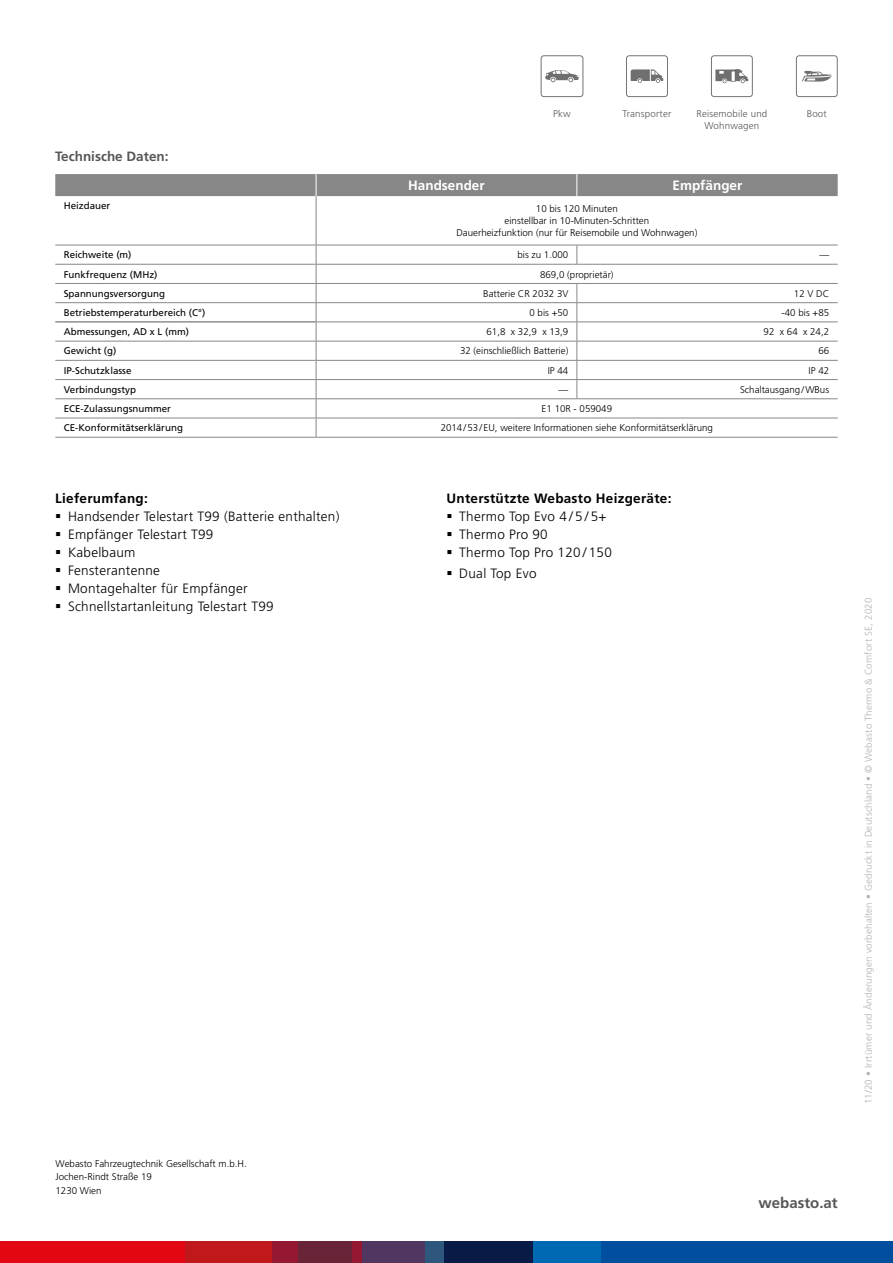
<style>
.page{position:relative;width:893px;height:1263px;background:#fff}
.page>*{position:absolute;margin:0;border:0;box-sizing:border-box;transform-origin:0 0}
.t1{font:700 15px "Frutiger";color:#575756}
.t2{font:300 13.5px/18px "Frutiger";letter-spacing:.02em;color:#000}
.t3{font:700 13.5px "Frutiger";letter-spacing:.02em;color:#000}
.t4{font:700 13.5px "Frutiger";color:#fff}
.t5{font:700 13.5px "Frutiger";color:#575756}
.t6{font:300 9.75px/13.5px "Frutiger";color:#000}
.t7{font:9.75px "Frutiger";color:#000}
.t8{font:300 9.75px "Frutiger";letter-spacing:.02em;color:#b3b2b2}
.t9{font:300 9.75px/12px "Frutiger";letter-spacing:.02em;color:#575756;text-align:center}
</style>
<div class="page">
<svg style="left:577px;top:246px;width:1px;height:18px"></svg>
<svg style="left:577px;top:284px;width:1px;height:114px"></svg>
<hr style="left:316px;top:196px;width:1px;height:49px;background:#878787">
<hr style="left:316px;top:245px;width:261px;height:1px;background:#878787">
<hr style="left:577px;top:245px;width:261px;height:1px;background:#878787">
<hr style="left:316px;top:264px;width:261px;height:1px;background:#878787">
<hr style="left:577px;top:264px;width:261px;height:1px;background:#878787">
<hr style="left:316px;top:283px;width:261px;height:1px;background:#878787">
<hr style="left:577px;top:283px;width:261px;height:1px;background:#878787">
<hr style="left:55px;top:322px;width:261px;height:1px;background:#575756">
<hr style="left:316px;top:398px;width:261px;height:1px;background:#878787">
<hr style="left:577px;top:398px;width:261px;height:1px;background:#878787">
<hr style="left:316px;top:418px;width:261px;height:1px;background:#878787">
<hr style="left:577px;top:418px;width:261px;height:1px;background:#878787">
<hr style="left:316px;top:437px;width:261px;height:1px;background:#878787">
<hr style="left:577px;top:437px;width:261px;height:1px;background:#878787">
<div style="left:55px;top:174px;width:783px;height:22px;background:#878787"></div>
<hr style="left:55px;top:245px;width:261px;height:1px;background:#878787">
<svg style="left:316px;top:245px;width:1px;height:192px"></svg>
<hr style="left:55px;top:283px;width:261px;height:1px;background:#878787">
<hr style="left:55px;top:302px;width:261px;height:1px;background:#878787">
<hr style="left:316px;top:302px;width:261px;height:1px;background:#878787">
<hr style="left:577px;top:302px;width:261px;height:1px;background:#878787">
<hr style="left:316px;top:322px;width:261px;height:1px;background:#878787">
<hr style="left:577px;top:322px;width:261px;height:1px;background:#878787">
<hr style="left:55px;top:341px;width:261px;height:1px;background:#878787">
<hr style="left:316px;top:341px;width:261px;height:1px;background:#878787">
<hr style="left:577px;top:341px;width:261px;height:1px;background:#878787">
<hr style="left:55px;top:360px;width:261px;height:1px;background:#878787">
<hr style="left:316px;top:360px;width:261px;height:1px;background:#878787">
<hr style="left:577px;top:360px;width:261px;height:1px;background:#878787">
<hr style="left:55px;top:379px;width:261px;height:1px;background:#878787">
<hr style="left:316px;top:379px;width:261px;height:1px;background:#878787">
<hr style="left:577px;top:379px;width:261px;height:1px;background:#878787">
<hr style="left:55px;top:398px;width:261px;height:1px;background:#878787">
<hr style="left:55px;top:418px;width:261px;height:1px;background:#878787">
<hr style="left:55px;top:437px;width:261px;height:1px;background:#878787">
<hr style="left:55px;top:264px;width:261px;height:1px;background:#878787">
<div style="left:0;top:1242px;width:186px;height:21px;background:#e30613"></div>
<div style="left:186px;top:1242px;width:86px;height:21px;background:#c0181b"></div>
<div style="left:272px;top:1242px;width:26px;height:21px;background:#951832"></div>
<div style="left:298px;top:1242px;width:54px;height:21px;background:#692537"></div>
<div style="left:352px;top:1242px;width:10px;height:21px;background:#951832"></div>
<div style="left:362px;top:1242px;width:63px;height:21px;background:#503762"></div>
<div style="left:425px;top:1242px;width:19px;height:21px;background:#2d577c"></div>
<div style="left:444px;top:1242px;width:89px;height:21px;background:#071b46"></div>
<div style="left:533px;top:1242px;width:69px;height:21px;background:#0069b4"></div>
<div style="left:602px;top:1242px;width:291px;height:21px;background:#004f9f"></div>
<svg style="left:796px;top:55px;width:42px;height:42px"></svg>
<svg style="left:626px;top:55px;width:42px;height:42px"></svg>
<svg style="left:711px;top:55px;width:42px;height:42px"></svg>
<svg style="left:541px;top:55px;width:42px;height:42px"></svg>
<h2 class="t5" style="left:55px;top:149px;width:115px">Technische Daten:</h2>
<p class="t9" style="left:553px;top:108px;width:19px">Pkw</p>
<p class="t9" style="left:623px;top:108px;width:50px">Transporter</p>
<p class="t9" style="left:807px;top:108px;width:22px">Boot</p>
<p class="t9" style="left:696px;top:108px;width:72px">Reisemobile und<br>Wohnwagen</p>
<h2 class="t4" style="left:408px;top:178px;width:78px">Handsender</h2>
<h2 class="t4" style="left:673px;top:178px;width:71px">Empfänger</h2>
<p class="t7" style="left:64px;top:200px;width:48px">Heizdauer</p>
<p class="t6" style="left:456px;top:203px;width:242px;line-height:12px;text-align:center">10 bis 120 Minuten<br>einstellbar in 10-Minuten-Schritten<br>Dauerheizfunktion (nur für Reisemobile und Wohnwagen)</p>
<p class="t7" style="left:64px;top:249px;width:69px">Reichweite (m)</p>
<p class="t6" style="left:517px;top:248px;width:52px">bis zu 1.000</p>
<p class="t6" style="left:819px;top:248px;width:11px">—</p>
<p class="t7" style="left:64px;top:268px;width:95px">Funkfrequenz (MHz)</p>
<p class="t6" style="left:540px;top:268px;width:75px">869,0 (proprietär)</p>
<p class="t7" style="left:64px;top:288px;width:103px">Spannungsversorgung</p>
<p class="t6" style="left:483px;top:287px;width:87px">Batterie CR 2032 3V</p>
<p class="t6" style="left:794px;top:287px;width:37px">12 V DC</p>
<p class="t7" style="left:64px;top:307px;width:143px">Betriebstemperaturbereich (C°)</p>
<p class="t6" style="left:529px;top:306px;width:40px">0 bis +50</p>
<p class="t6" style="left:782px;top:306px;width:49px">-40 bis +85</p>
<p class="t7" style="left:64px;top:326px;width:127px">Abmessungen, AD x L (mm)</p>
<p class="t6" style="left:487px;top:325px;width:83px">61,8 x 32,9 x 13,9</p>
<p class="t6" style="left:764px;top:325px;width:67px">92 x 64 x 24,2</p>
<p class="t7" style="left:64px;top:345px;width:54px">Gewicht (g)</p>
<p class="t6" style="left:460px;top:344px;width:110px">32 (einschließlich Batterie)</p>
<p class="t6" style="left:818px;top:344px;width:12px">66</p>
<p class="t7" style="left:64px;top:364px;width:69px">IP-Schutzklasse</p>
<p class="t6" style="left:548px;top:364px;width:22px">IP 44</p>
<p class="t6" style="left:809px;top:364px;width:22px">IP 42</p>
<p class="t7" style="left:64px;top:384px;width:74px">Verbindungstyp</p>
<p class="t6" style="left:559px;top:383px;width:11px">—</p>
<p class="t6" style="left:740px;top:383px;width:91px">Schaltausgang/WBus</p>
<p class="t7" style="left:64px;top:403px;width:109px">ECE-Zulassungsnummer</p>
<p class="t6" style="left:542px;top:402px;width:72px">E1 10R - 059049</p>
<p class="t7" style="left:64px;top:422px;width:121px">CE-Konformitätserklärung</p>
<p class="t6" style="left:441px;top:421px;width:274px">2014/53/ EU, weitere Informationen siehe Konformitätserklärung</p>
<h2 class="t3" style="left:55px;top:490px;width:94px">Lieferumfang:</h2>
<h2 class="t2" style="left:68px;top:507px;width:273px">Handsender Telestart T99 (Batterie enthalten)<br>Empfänger Telestart T99<br>Kabelbaum<br>Fensterantenne<br>Montagehalter für Empfänger<br>Schnellstartanleitung Telestart T99</h2>
<h2 class="t3" style="left:446px;top:490px;width:226px">Unterstützte Webasto Heizgeräte:</h2>
<h2 class="t2" style="left:459px;top:507px;width:154px">Thermo Top Evo 4 / 5 / 5+<br>Thermo Pro 90<br>Thermo Top Pro 120 / 150</h2>
<h2 class="t2" style="left:459px;top:564px;width:79px">Dual Top Evo</h2>
<p class="t6" style="left:55px;top:1157px;width:193px">Webasto Fahrzeugtechnik Gesellschaft m.b.H.<br>Jochen-Rindt Straße 19<br>1230 Wien</p>
<h1 class="t1" style="left:758px;top:1194px;width:81px">webasto.at</h1>
<p class="t8" style="left:863px;top:1104px;width:508px;rotate:-90deg">11/20 • Irrtümer und Änderungen vorbehalten • Gedruckt in Deutschland • © Webasto Thermo &amp; Comfort SE, 2020</p>
</div>
